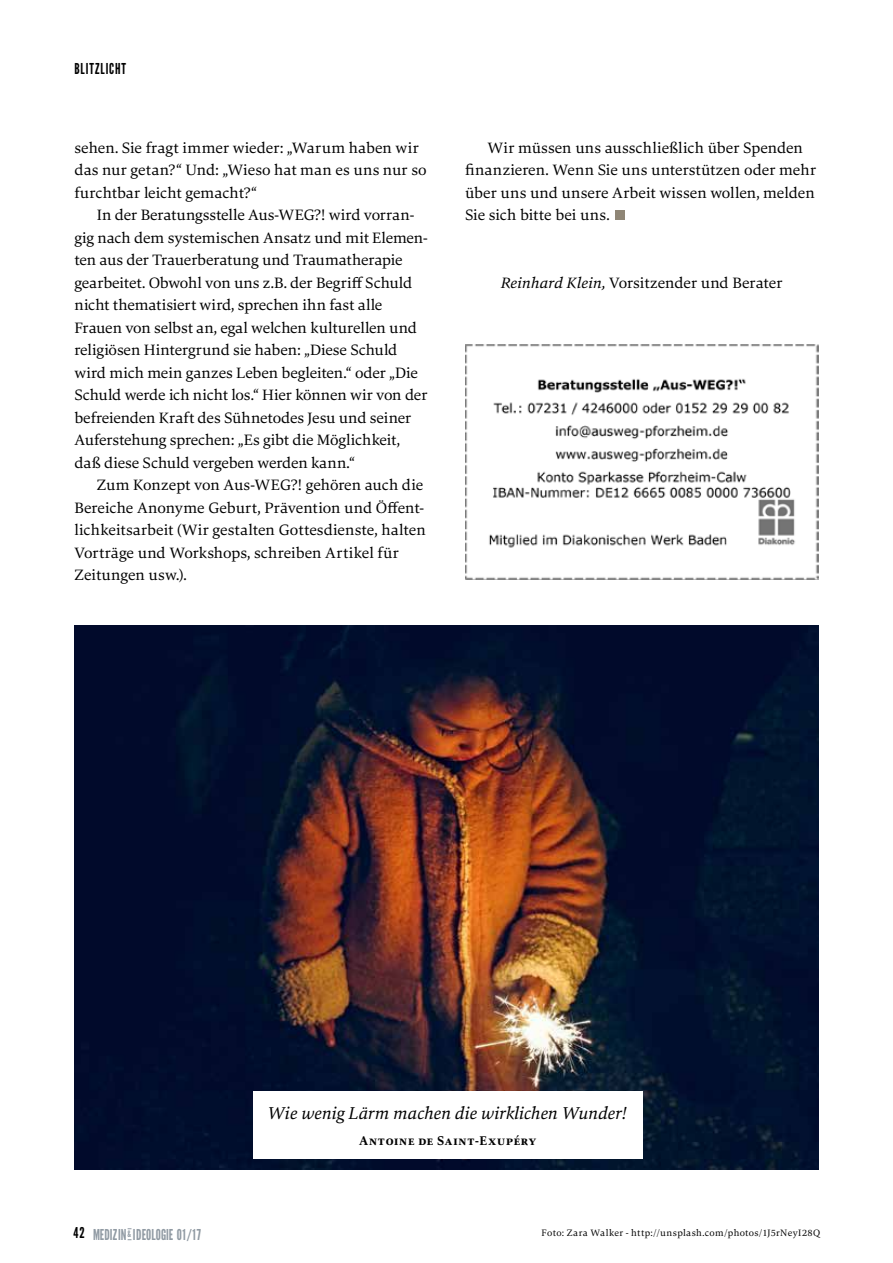
<style>
.page{position:relative;width:893px;height:1263px;background:#fff}
.page>*{position:absolute;margin:0;border:0;box-sizing:border-box;transform-origin:0 0}
.t1{font:86.7px "League Gothic";color:#8f8676}
.t2{font:italic 18px "Carat";letter-spacing:-.005em;color:#000;scale:.96 1}
.t3{font:15.75px/22.5px "Carat";letter-spacing:-.005em;color:#000}
.t4{font:15px "League Gothic";letter-spacing:.01em;color:#909aa3;scale:.96 1}
.t5{font:15px "League Gothic";letter-spacing:.07em;color:#000;scale:.96 1}
.t6{font:14.85px "League Gothic";color:#000}
.t7{font:700 13.2px "Carat";letter-spacing:.065em;color:#000;scale:.96 1}
.t8{font:9.75px "Carat";letter-spacing:.03em;color:#000}
.s1{font-style:italic}
</style>
<div class="page">
<img style="left:465px;top:344px;width:353px;height:235px">
<img style="left:74px;top:626px;width:745px;height:544px">
<div style="left:253px;top:1091px;width:389px;height:68px;background:#fff"></div>
<p class="t5" style="left:74px;top:60px;width:55px">BLITZLICHT</p>
<p class="t3" style="left:74px;top:136px;width:354px">sehen. Sie fragt immer wieder: „Warum haben wir das nur getan?“ Und: „Wieso hat man es uns nur so furchtbar leicht gemacht?“</p>
<p class="t3" style="left:74px;top:204px;width:355px;text-indent:23px">In der Beratungsstelle Aus-WEG?! wird vorran&shy;gig nach dem systemischen Ansatz und mit Elemen&shy;ten aus der Trauerberatung und Traumatherapie gearbeitet. Obwohl von uns z.B. der Begriff Schuld nicht thematisiert wird, sprechen ihn fast alle Frauen von selbst an, egal welchen kulturellen und religiösen Hintergrund sie haben: „Diese Schuld wird mich mein ganzes Leben begleiten.“ oder „Die Schuld werde ich nicht los.“ Hier können wir von der befreienden Kraft des Sühnetodes Jesu und seiner Auferstehung sprechen: „Es gibt die Möglichkeit, daß diese Schuld vergeben werden kann.“</p>
<p class="t3" style="left:74px;top:474px;width:353px;text-indent:23px">Zum Konzept von Aus-WEG?! gehören auch die Bereiche Anonyme Geburt, Prävention und Öffent&shy;lichkeitsarbeit (Wir gestalten Gottesdienste, halten Vorträge und Workshops, schreiben Artikel für Zeitungen usw.).</p>
<p class="t3" style="left:465px;top:136px;width:353px;text-indent:23px">Wir müssen uns ausschließlich über Spenden finanzieren. Wenn Sie uns unterstützen oder mehr über uns und unsere Arbeit wissen wollen, melden Sie sich bitte bei uns.</p>
<h1 class="t1" style="left:613px;top:138px;width:15px">.</h1>
<p class="t3" style="left:501px;top:271px;width:283px"><span class="s1">Reinhard Klein,</span> Vorsitzender und Berater</p>
<p class="t6" style="left:73px;top:1224px;width:13px">42</p>
<p class="t4" style="left:93px;top:1225px;width:114px">MEDIZIN<sup>&amp;</sup> IDEOLOGIE 01/17</p>
<p class="t2" style="left:268px;top:1101px;width:376px">Wie wenig Lärm machen die wirklichen Wunder!</p>
<p class="t7" style="left:359px;top:1132px;width:186px">Antoine de Saint-Exupéry</p>
<p class="t8" style="left:542px;top:1227px;width:280px">Foto: Zara Walker - http://unsplash.com/photos/1J5rNeyI28Q</p>
</div>
